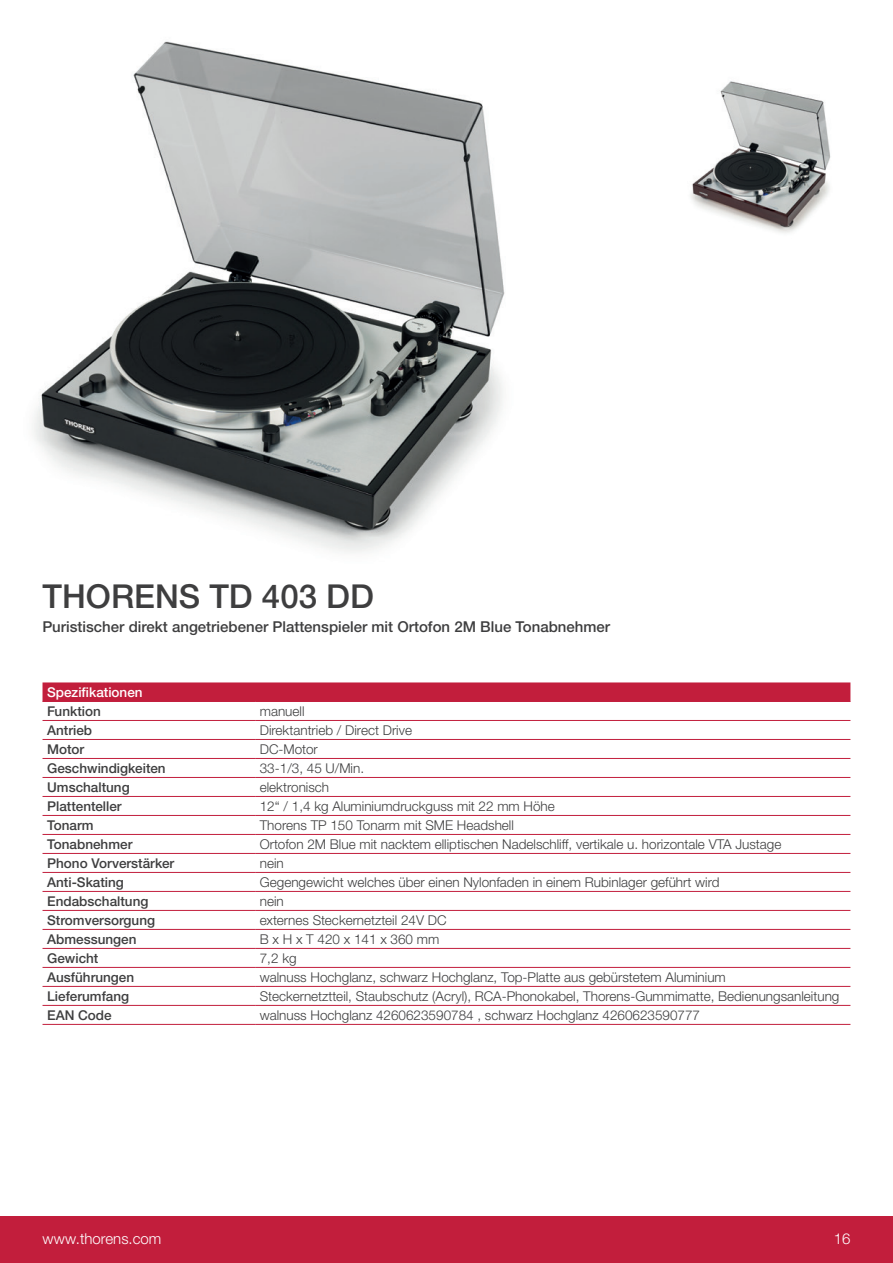
<style>
.page{position:relative;width:893px;height:1263px;background:#fff}
.page>*{position:absolute;margin:0;border:0;box-sizing:border-box;transform-origin:0 0}
.t1{font:500 33px "Helvetica Neue LTW1 G";color:#3e3e3f}
.t2{font:500 15px "Helvetica Neue LTW1 G";color:#3e3e3f}
.t3{font:300 15px "Helvetica Neue LTW1 G";color:#fff}
.t4{font:300 13.5px "Helvetica Neue LTW1 G";color:#3e3e3f}
.t5{font:500 13.5px "Helvetica Neue LTW1 G";color:#3e3e3f}
.t6{font:500 13.5px "Helvetica Neue LTW1 G";color:#fff}
</style>
<div class="page">
<div style="left:0;top:1216px;width:893px;height:47px;background:#c21e3c"></div>
<div style="left:43px;top:682px;width:807px;height:19px;background:#c21e3c"></div>
<hr style="left:43px;top:720px;width:212px;height:1px;background:#c21e3c">
<hr style="left:255px;top:720px;width:595px;height:1px;background:#c21e3c">
<hr style="left:43px;top:739px;width:212px;height:1px;background:#c21e3c">
<hr style="left:255px;top:739px;width:595px;height:1px;background:#c21e3c">
<hr style="left:43px;top:758px;width:212px;height:1px;background:#c21e3c">
<hr style="left:255px;top:758px;width:595px;height:1px;background:#c21e3c">
<hr style="left:43px;top:777px;width:212px;height:1px;background:#c21e3c">
<hr style="left:255px;top:777px;width:595px;height:1px;background:#c21e3c">
<hr style="left:43px;top:796px;width:212px;height:1px;background:#c21e3c">
<hr style="left:255px;top:796px;width:595px;height:1px;background:#c21e3c">
<hr style="left:43px;top:815px;width:212px;height:1px;background:#c21e3c">
<hr style="left:255px;top:815px;width:595px;height:1px;background:#c21e3c">
<hr style="left:43px;top:834px;width:212px;height:1px;background:#c21e3c">
<hr style="left:255px;top:834px;width:595px;height:1px;background:#c21e3c">
<hr style="left:43px;top:853px;width:212px;height:1px;background:#c21e3c">
<hr style="left:255px;top:853px;width:595px;height:1px;background:#c21e3c">
<hr style="left:43px;top:872px;width:212px;height:1px;background:#c21e3c">
<hr style="left:255px;top:872px;width:595px;height:1px;background:#c21e3c">
<hr style="left:43px;top:891px;width:212px;height:1px;background:#c21e3c">
<hr style="left:255px;top:891px;width:595px;height:1px;background:#c21e3c">
<hr style="left:43px;top:910px;width:212px;height:1px;background:#c21e3c">
<hr style="left:255px;top:910px;width:595px;height:1px;background:#c21e3c">
<hr style="left:43px;top:929px;width:212px;height:1px;background:#c21e3c">
<hr style="left:255px;top:929px;width:595px;height:1px;background:#c21e3c">
<hr style="left:43px;top:948px;width:212px;height:1px;background:#c21e3c">
<hr style="left:255px;top:948px;width:595px;height:1px;background:#c21e3c">
<hr style="left:43px;top:967px;width:212px;height:1px;background:#c21e3c">
<hr style="left:255px;top:967px;width:595px;height:1px;background:#c21e3c">
<hr style="left:43px;top:986px;width:212px;height:1px;background:#c21e3c">
<hr style="left:255px;top:986px;width:595px;height:1px;background:#c21e3c">
<hr style="left:43px;top:1005px;width:212px;height:1px;background:#c21e3c">
<hr style="left:255px;top:1005px;width:595px;height:1px;background:#c21e3c">
<hr style="left:43px;top:701px;width:212px;height:1px;background:#c21e3c">
<hr style="left:255px;top:701px;width:595px;height:1px;background:#c21e3c">
<hr style="left:43px;top:1024px;width:212px;height:1px;background:#c21e3c">
<hr style="left:255px;top:1024px;width:595px;height:1px;background:#c21e3c">
<img style="left:34px;top:41px;width:471px;height:512px">
<img style="left:690px;top:81px;width:141px;height:152px">
<h1 class="t1" style="left:43px;top:576px;width:333px">THORENS TD 403 DD</h1>
<p class="t2" style="left:43px;top:618px;width:569px">Puristischer direkt angetriebener Plattenspieler mit Ortofon 2M Blue Tonabnehmer</p>
<p class="t6" style="left:47px;top:684px;width:97px">Spezifikationen</p>
<p class="t5" style="left:47px;top:703px;width:55px">Funktion</p>
<p class="t4" style="left:260px;top:703px;width:46px">manuell</p>
<p class="t5" style="left:47px;top:722px;width:47px">Antrieb</p>
<p class="t4" style="left:260px;top:722px;width:154px">Direktantrieb / Direct Drive</p>
<p class="t5" style="left:47px;top:741px;width:39px">Motor</p>
<p class="t4" style="left:260px;top:741px;width:60px">DC-Motor</p>
<p class="t5" style="left:47px;top:760px;width:120px">Geschwindigkeiten</p>
<p class="t4" style="left:260px;top:760px;width:106px">33-1/3, 45 U/Min.</p>
<p class="t5" style="left:47px;top:779px;width:84px">Umschaltung</p>
<p class="t4" style="left:260px;top:779px;width:71px">elektronisch</p>
<p class="t5" style="left:47px;top:798px;width:76px">Plattenteller</p>
<p class="t4" style="left:260px;top:798px;width:297px">12“ / 1,4 kg Aluminiumdruckguss mit 22 mm Höhe</p>
<p class="t5" style="left:47px;top:817px;width:48px">Tonarm</p>
<p class="t4" style="left:260px;top:817px;width:256px">Thorens TP 150 Tonarm mit SME Headshell</p>
<p class="t5" style="left:47px;top:836px;width:87px">Tonabnehmer</p>
<p class="t4" style="left:260px;top:836px;width:523px">Ortofon 2M Blue mit nacktem elliptischen Nadelschliff, vertikale u. horizontale VTA Justage</p>
<p class="t5" style="left:47px;top:855px;width:129px">Phono Vorverstärker</p>
<p class="t4" style="left:260px;top:855px;width:26px">nein</p>
<p class="t5" style="left:47px;top:874px;width:78px">Anti-Skating</p>
<p class="t4" style="left:260px;top:874px;width:461px">Gegengewicht welches über einen Nylonfaden in einem Rubinlager geführt wird</p>
<p class="t5" style="left:47px;top:893px;width:103px">Endabschaltung</p>
<p class="t4" style="left:260px;top:893px;width:26px">nein</p>
<p class="t5" style="left:47px;top:912px;width:109px">Stromversorgung</p>
<p class="t4" style="left:260px;top:912px;width:188px">externes Steckernetzteil 24V DC</p>
<p class="t5" style="left:47px;top:931px;width:91px">Abmessungen</p>
<p class="t4" style="left:260px;top:931px;width:181px">B x H x T 420 x 141 x 360 mm</p>
<p class="t5" style="left:47px;top:950px;width:53px">Gewicht</p>
<p class="t4" style="left:260px;top:950px;width:38px">7,2 kg</p>
<p class="t5" style="left:47px;top:969px;width:89px">Ausführungen</p>
<p class="t4" style="left:260px;top:969px;width:467px">walnuss Hochglanz, schwarz Hochglanz, Top-Platte aus gebürstetem Aluminium</p>
<p class="t5" style="left:47px;top:988px;width:84px">Lieferumfang</p>
<p class="t4" style="left:260px;top:988px;width:581px">Steckernetztteil, Staubschutz (Acryl), RCA-Phonokabel, Thorens-Gummimatte, Bedienungsanleitung</p>
<p class="t5" style="left:47px;top:1007px;width:66px">EAN Code</p>
<p class="t4" style="left:260px;top:1007px;width:442px">walnuss Hochglanz 4260623590784 , schwarz Hochglanz 4260623590777</p>
<p class="t3" style="left:43px;top:1229px;width:120px">www.thorens.com</p>
<p class="t3" style="left:834px;top:1229px;width:18px">16</p>
</div>
